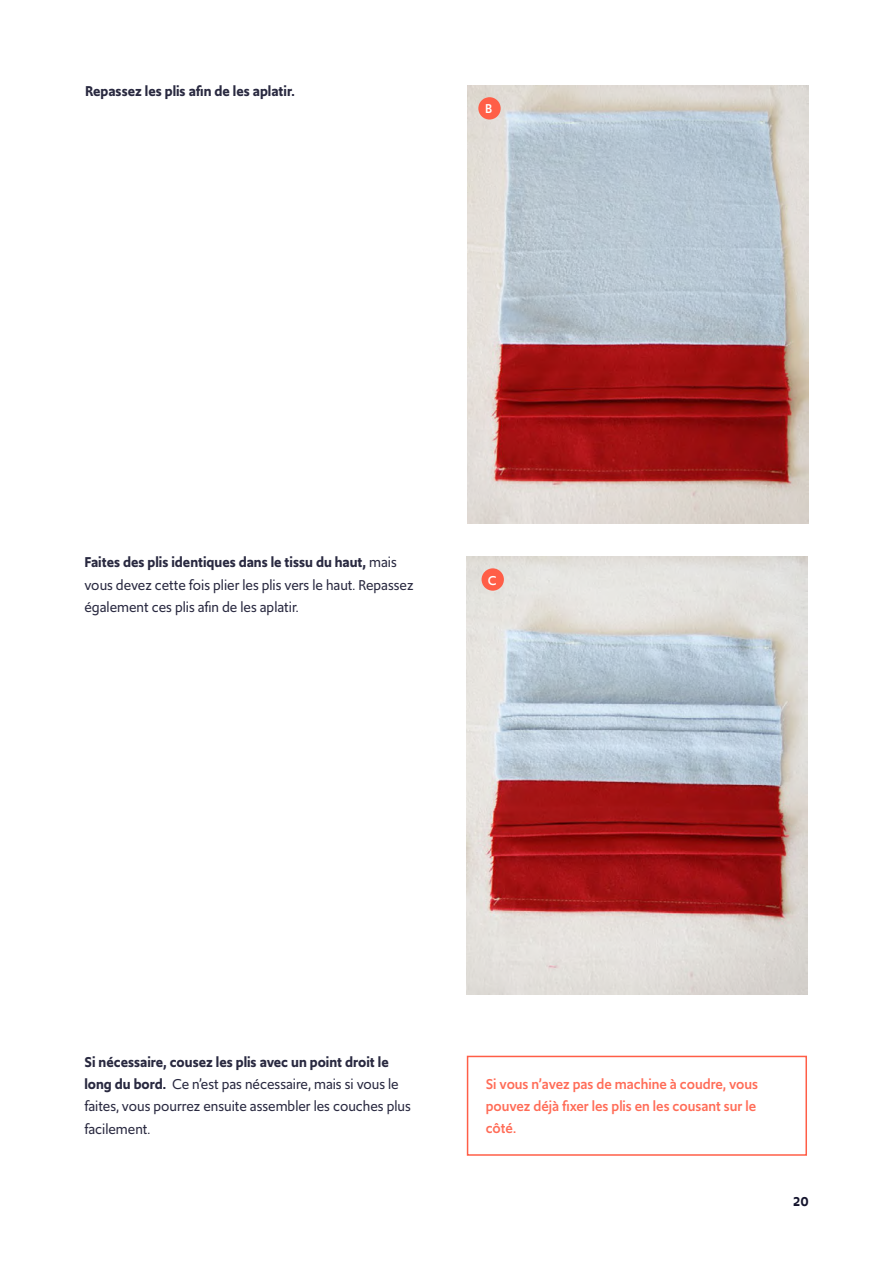
<style>
.page{position:relative;width:893px;height:1263px;background:#fff}
.page>*{position:absolute;margin:0;border:0;box-sizing:border-box;transform-origin:0 0}
.t1{font:15px/22.2px "Upgrade";color:#292940}
.t2{font:500 15px/22.2px "Upgrade";color:#ff6c57}
.t3{font:600 15px "Upgrade";color:#292940}
.t4{font:600 13.5px "Upgrade";color:#14142d}
.t5{font:500 13.5px "Upgrade";color:#fff}
.s1{font-weight:600}
</style>
<div class="page">
<img style="left:468px;top:85px;width:341px;height:438px">
<img style="left:467px;top:556px;width:341px;height:438px">
<div style="left:467px;top:1056px;width:340px;height:100px;border:2px solid #ff5e47"></div>
<div style="left:478px;top:97px;width:23px;height:23px;background:#ff5e47;border-radius:50%"></div>
<div style="left:482px;top:568px;width:22px;height:23px;background:#ff5e47;border-radius:50%"></div>
<p class="t3" style="left:85px;top:81px;width:211px">Repassez les plis afin de les aplatir.</p>
<p class="t5" style="left:485px;top:100px;width:9px">B</p>
<p class="t1" style="left:84px;top:551px;width:331px"><span class="s1">Faites des plis identiques dans le tissu du haut,</span> mais vous devez cette fois plier les plis vers le haut. Repassez également ces plis afin de les aplatir.</p>
<p class="t5" style="left:488px;top:571px;width:10px">C</p>
<p class="t1" style="left:84px;top:1051px;width:328px"><span class="s1">Si nécessaire, cousez les plis avec un point droit le long du bord.</span> Ce n’est pas nécessaire, mais si vous le faites, vous pourrez ensuite assembler les couches plus facilement.</p>
<p class="t2" style="left:486px;top:1072px;width:274px">Si vous n’avez pas de machine à coudre, vous pouvez déjà fixer les plis en les cousant sur le côté.</p>
<p class="t4" style="left:793px;top:1193px;width:17px">20</p>
</div>
